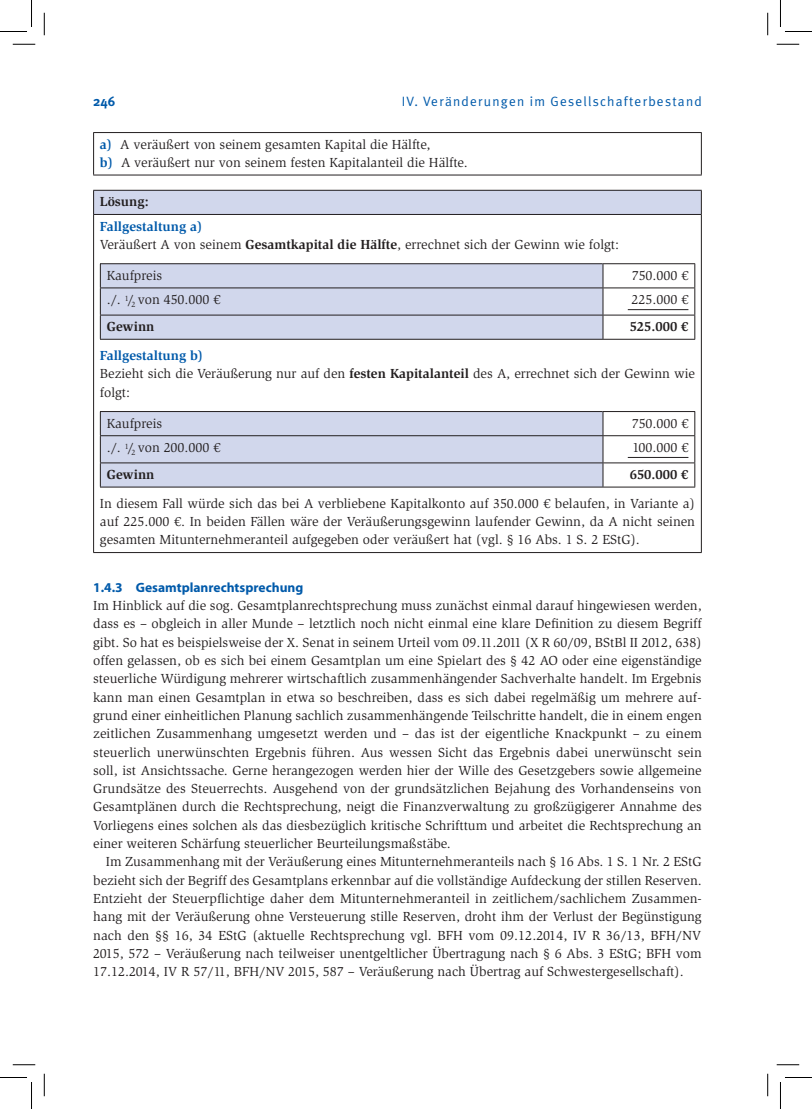
<style>
.page{position:relative;width:812px;height:1109px;background:#fff}
.page>*{position:absolute;margin:0;border:0;box-sizing:border-box;transform-origin:0 0}
.Slimbach_Grundtext{font:13.5px/18.3px "Slimbach Std";color:#231f20;text-align:justify}
.t1{font:13.5px "Meta Plus Normal";letter-spacing:.09em;color:#015aaa}
.Slimbach_Grundtext-2{font:700 13.5px "Slimbach Std";color:#231f20}
.Slimbach_Grundtext-3{font:700 13.5px "Slimbach Std";color:#015aaa}
.Überschrift_4{font:700 13.5px "Myriad";color:#015aaa}
.t2{font:700 13.5px "Meta Plus";color:#015aaa}
.s1{font-weight:700;color:#015aaa}
.s2{font-weight:700}
</style>
<div class="page">
<hr style="left:93px;top:133px;width:1px;height:42px;background:#231f20">
<hr style="left:700px;top:133px;width:1px;height:42px;background:#231f20">
<hr style="left:93px;top:175px;width:608px;height:1px;background:#231f20">
<hr style="left:93px;top:132px;width:608px;height:1px;background:#231f20">
<div style="left:94px;top:190px;width:607px;height:24px;background:#d1d7ec"></div>
<hr style="left:93px;top:215px;width:1px;height:337px;background:#231f20">
<hr style="left:700px;top:215px;width:1px;height:337px;background:#231f20">
<hr style="left:93px;top:552px;width:608px;height:1px;background:#231f20">
<hr style="left:93px;top:190px;width:608px;height:1px;background:#231f20">
<svg style="left:93px;top:191px;width:1px;height:23px"></svg>
<svg style="left:700px;top:191px;width:1px;height:23px"></svg>
<hr style="left:93px;top:214px;width:608px;height:1px;background:#231f20">
<div style="left:101px;top:264px;width:501px;height:75px;background:#d1d7ec"></div>
<hr style="left:100px;top:263px;width:502px;height:1px;background:#231f20">
<hr style="left:100px;top:288px;width:503px;height:1px;background:#231f20">
<hr style="left:603px;top:288px;width:92px;height:1px;background:#231f20">
<hr style="left:100px;top:315px;width:503px;height:1px;background:#231f20">
<svg style="left:100px;top:264px;width:1px;height:75px"></svg>
<hr style="left:603px;top:315px;width:92px;height:1px;background:#231f20">
<hr style="left:100px;top:339px;width:503px;height:1px;background:#231f20">
<hr style="left:602px;top:263px;width:93px;height:1px;background:#231f20">
<svg style="left:602px;top:264px;width:1px;height:75px"></svg>
<svg style="left:694px;top:264px;width:1px;height:75px"></svg>
<hr style="left:603px;top:339px;width:92px;height:1px;background:#231f20">
<hr style="left:627px;top:309px;width:61px;height:1px;background:#231f20">
<div style="left:101px;top:412px;width:501px;height:75px;background:#d1d7ec"></div>
<hr style="left:100px;top:411px;width:502px;height:1px;background:#231f20">
<hr style="left:100px;top:435px;width:503px;height:1px;background:#231f20">
<hr style="left:603px;top:435px;width:92px;height:1px;background:#231f20">
<hr style="left:100px;top:463px;width:503px;height:1px;background:#231f20">
<svg style="left:100px;top:412px;width:1px;height:75px"></svg>
<hr style="left:603px;top:463px;width:92px;height:1px;background:#231f20">
<hr style="left:100px;top:487px;width:503px;height:1px;background:#231f20">
<hr style="left:602px;top:411px;width:93px;height:1px;background:#231f20">
<svg style="left:602px;top:412px;width:1px;height:75px"></svg>
<svg style="left:694px;top:412px;width:1px;height:75px"></svg>
<hr style="left:603px;top:487px;width:92px;height:1px;background:#231f20">
<hr style="left:627px;top:457px;width:61px;height:1px;background:#231f20">
<svg style="left:13px;top:44px;width:22px;height:1px"></svg>
<svg style="left:776px;top:44px;width:23px;height:1px"></svg>
<svg style="left:13px;top:1064px;width:22px;height:1px"></svg>
<svg style="left:776px;top:1064px;width:23px;height:1px"></svg>
<svg style="left:44px;top:13px;width:1px;height:22px"></svg>
<svg style="left:44px;top:1074px;width:1px;height:22px"></svg>
<svg style="left:767px;top:13px;width:1px;height:22px"></svg>
<svg style="left:767px;top:1074px;width:1px;height:22px"></svg>
<svg style="left:0;top:0;width:32px;height:32px"></svg>
<svg style="left:0;top:1077px;width:32px;height:32px"></svg>
<svg style="left:780px;top:0;width:31px;height:32px"></svg>
<svg style="left:780px;top:1077px;width:31px;height:32px"></svg>
<p class="t2" style="left:93px;top:93px;width:24px">246</p>
<p class="t1" style="left:402px;top:93px;width:301px">IV. Veränderungen im Gesellschafterbestand</p>
<p class="Slimbach_Grundtext" style="left:100px;top:135px;width:332px"><span class="s1">a)</span> A veräußert von seinem gesamten Kapital die Hälfte,</p>
<p class="Slimbach_Grundtext" style="left:100px;top:153px;width:369px"><span class="s1">b)</span> A veräußert nur von seinem festen Kapitalanteil die Hälfte.</p>
<p class="Slimbach_Grundtext-2" style="left:100px;top:194px;width:50px">Lösung:</p>
<p class="Slimbach_Grundtext-3" style="left:100px;top:218px;width:104px">Fallgestaltung a)</p>
<p class="Slimbach_Grundtext" style="left:100px;top:235px;width:520px">Veräußert A von seinem <span class="s2">Gesamtkapital die Hälfte</span>, errechnet sich der Gewinn wie folgt:</p>
<p class="Slimbach_Grundtext" style="left:107px;top:266px;width:57px">Kaufpreis</p>
<p class="Slimbach_Grundtext" style="left:631px;top:266px;width:58px">750.000 €</p>
<p class="Slimbach_Grundtext" style="left:107px;top:290px;width:115px">./. <sup>1</sup>/<sub>2</sub> von 450.000 €</p>
<p class="Slimbach_Grundtext" style="left:631px;top:290px;width:58px">225.000 €</p>
<p class="Slimbach_Grundtext-2" style="left:107px;top:319px;width:49px">Gewinn</p>
<p class="Slimbach_Grundtext-2" style="left:629px;top:319px;width:60px">525.000 €</p>
<p class="Slimbach_Grundtext-3" style="left:100px;top:347px;width:105px">Fallgestaltung b)</p>
<p class="Slimbach_Grundtext" style="left:100px;top:365px;width:596px">Bezieht sich die Veräußerung nur auf den <span class="s2">festen Kapitalanteil</span> des A, errechnet sich der Gewinn wie folgt:</p>
<p class="Slimbach_Grundtext" style="left:107px;top:414px;width:57px">Kaufpreis</p>
<p class="Slimbach_Grundtext" style="left:631px;top:414px;width:58px">750.000 €</p>
<p class="Slimbach_Grundtext" style="left:107px;top:438px;width:115px">./. <sup>1</sup>/<sub>2</sub> von 200.000 €</p>
<p class="Slimbach_Grundtext" style="left:632px;top:438px;width:57px">100.000 €</p>
<p class="Slimbach_Grundtext-2" style="left:107px;top:466px;width:49px">Gewinn</p>
<p class="Slimbach_Grundtext-2" style="left:629px;top:466px;width:60px">650.000 €</p>
<p class="Slimbach_Grundtext" style="left:100px;top:494px;width:596px">In diesem Fall würde sich das bei A verbliebene Kapitalkonto auf 350.000 € belaufen, in Variante a) auf 225.000 €. In beiden Fällen wäre der Veräußerungsgewinn laufender Gewinn, da A nicht seinen gesamten Mitunternehmeranteil aufgegeben oder veräußert hat (vgl. § 16 Abs. 1 S. 2 EStG).</p>
<p class="Überschrift_4" style="left:93px;top:580px;width:212px">1.4.3 Gesamtplanrechtsprechung</p>
<p class="Slimbach_Grundtext" style="left:93px;top:597px;width:610px">Im Hinblick auf die sog. Gesamtplanrechtsprechung muss zunächst einmal darauf hingewiesen werden, dass es – obgleich in aller Munde – letztlich noch nicht einmal eine klare Definition zu diesem Begriff gibt. So hat es beispielsweise der X. Senat in seinem Urteil vom 09.11.2011 (X R 60/09, BStBl II 2012, 638) offen gelassen, ob es sich bei einem Gesamtplan um eine Spielart des § 42 AO oder eine eigenständige steuerliche Würdigung mehrerer wirtschaftlich zusammenhängender Sachverhalte handelt. Im Ergebnis kann man einen Gesamtplan in etwa so beschreiben, dass es sich dabei regelmäßig um mehrere auf&shy;grund einer einheitlichen Planung sachlich zusammenhängende Teilschritte handelt, die in einem engen zeitlichen Zusammenhang umgesetzt werden und – das ist der eigentliche Knackpunkt – zu einem steuerlich unerwünschten Ergebnis führen. Aus wessen Sicht das Ergebnis dabei unerwünscht sein soll, ist Ansichtssache. Gerne herangezogen werden hier der Wille des Gesetzgebers sowie allgemeine Grundsätze des Steuerrechts. Ausgehend von der grundsätzlichen Bejahung des Vorhandenseins von Gesamtplänen durch die Rechtsprechung, neigt die Finanzverwaltung zu großzügigerer Annahme des Vorliegens eines solchen als das diesbezüglich kritische Schrifttum und arbeitet die Rechtsprechung an einer weiteren Schärfung steuerlicher Beurteilungsmaßstäbe.</p>
<p class="Slimbach_Grundtext" style="left:93px;top:853px;width:610px;text-indent:13px">Im Zusammenhang mit der Veräußerung eines Mitunternehmeranteils nach § 16 Abs. 1 S. 1 Nr. 2 EStG bezieht sich der Begriff des Gesamtplans erkennbar auf die vollständige Aufdeckung der stillen Reserven.<br>Entzieht der Steuerpflichtige daher dem Mitunternehmeranteil in zeitlichem/sachlichem Zusammen&shy;hang mit der Veräußerung ohne Versteuerung stille Reserven, droht ihm der Verlust der Begünstigung nach den §§ 16, 34 EStG (aktuelle Rechtsprechung vgl. BFH vom 09.12.2014, IV R 36/13, BFH/NV 2015, 572 – Veräußerung nach teilweiser unentgeltlicher Übertragung nach § 6 Abs. 3 EStG; BFH vom 17.12.2014, IV R 57/11, BFH/NV 2015, 587 – Veräußerung nach Übertrag auf Schwestergesellschaft).</p>
</div>
